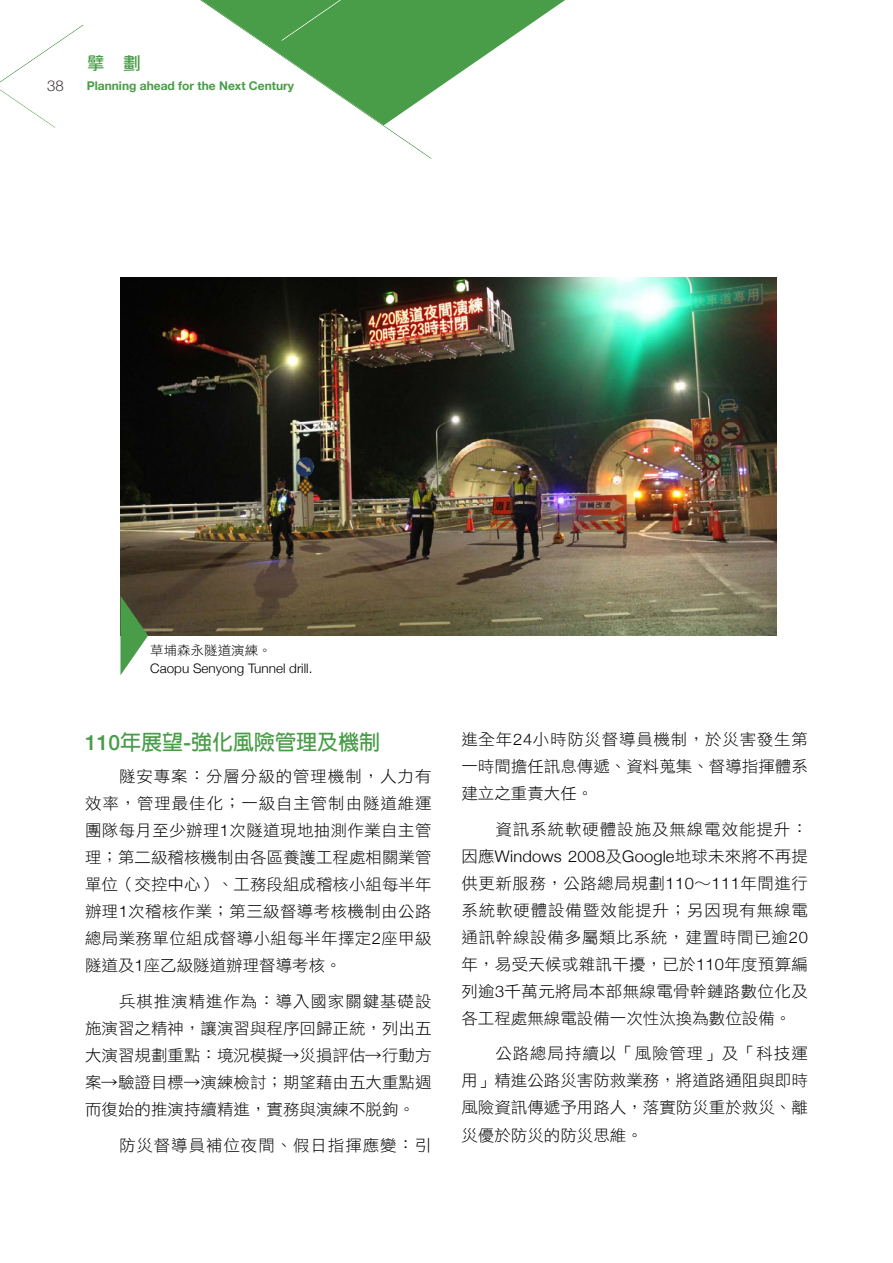
<style>
.page{position:relative;width:893px;height:1263px;background:#fff}
.page>*{position:absolute;margin:0;border:0;box-sizing:border-box;transform-origin:0 0}
.t1{font:700 21px "AR New Hei B5";color:#499c48}
.t2{font:500 18px "M Elle HK";color:#499c48}
.t3{font:16.05px/27px "DF Hei Std W3";color:#000;text-align:justify}
.t4{font:16.05px "DF Hei Std W3";letter-spacing:.055em;color:#000}
.t5{font:300 16.05px "Helvetica Neue";letter-spacing:.01em;color:#000}
.t6{font:300 15px "Helvetica Neue";color:#3e3a39}
.t7{font:300 13.05px "Helvetica Neue";color:#000}
.t8{font:13.05px "DF Hei Std W3";color:#000}
.t9{font:700 12px "Helvetica Neue";color:#499c48}
.s1{font-family:"Helvetica Neue";font-weight:500}
.s2{font-family:"Helvetica Neue";font-weight:300}
.s3{font-family:"DF Hei Std W3";font-weight:400}
</style>
<div class="page">
<svg style="left:53px;top:28px;width:451px;height:61px"></svg>
<div style="left:280px;top:0;width:399px;height:42px;background:#000;opacity:.75"></div>
<div style="left:78px;top:0;width:355px;height:159px;background:#000;opacity:.75"></div>
<img style="left:120px;top:277px;width:657px;height:359px">
<svg style="left:120px;top:596px;width:28px;height:79px"></svg>
<p class="t6" style="left:47px;top:74px;width:18px">38</p>
<p class="t2" style="left:87px;top:51px;width:55px">擘 劃</p>
<p class="t9" style="left:87px;top:77px;width:209px">Planning ahead for the Next Century</p>
<p class="t8" style="left:150px;top:643px;width:123px">草埔森永隧道演練。</p>
<p class="t7" style="left:150px;top:658px;width:164px">Caopu Senyong Tunnel drill.</p>
<h1 class="t1" style="left:85px;top:731px;width:297px"><span class="s1">110</span>年展望<span class="s1">-</span>強化風險管理及機制</h1>
<p class="t3" style="left:85px;top:763px;width:348px;text-indent:34px">隧安專案：分層分級的管理機制，人力有效率，管理最佳化；一級自主管制由隧道維運團隊每月至少辦理<span class="s2">1</span>次隧道現地抽測作業自主管理；第二級稽核機制由各區養護工程處相關業管單位（交控中心）、工務段組成稽核小組每半年辦理<span class="s2">1</span>次稽核作業；第三級督導考核機制由公路總局業務單位組成督導小組每半年擇定<span class="s2">2</span>座甲級隧道及<span class="s2">1</span>座乙級隧道辦理督導考核。</p>
<p class="t3" style="left:85px;top:987px;width:348px;text-indent:34px">兵棋推演精進作為：導入國家關鍵基礎設施演習之精神，讓演習與程序回歸正統，列出五大演習規劃重點：境況模擬→災損評估→行動方案→驗證目標→演練檢討；期望藉由五大重點週而復始的推演持續精進，實務與演練不脫鉤。</p>
<p class="t4" style="left:119px;top:1136px;width:314px">防災督導員補位夜間、假日指揮應變：引</p>
<p class="t3" style="left:461px;top:726px;width:348px">進全年<span class="s2">24</span>小時防災督導員機制，於災害發生第一時間擔任訊息傳遞、資料蒐集、督導指揮體系建立之重責大任。</p>
<p class="t4" style="left:495px;top:820px;width:314px">資訊系統軟硬體設施及無線電效能提升：</p>
<p class="t5" style="left:461px;top:843px;width:348px"><span class="s3">因應</span>Windows 2008<span class="s3">及</span>Google<span class="s3">地球未來將不再提</span></p>
<p class="t3" style="left:461px;top:869px;width:348px">供更新服務，公路總局規劃<span class="s2">110</span>∼<span class="s2">111</span>年間進行系統軟硬體設備暨效能提升；另因現有無線電通訊幹線設備多屬類比系統，建置時間已逾<span class="s2">20</span>年，易受天候或雜訊干擾，已於<span class="s2">110</span>年度預算編列逾<span class="s2">3</span>千萬元將局本部無線電骨幹鏈路數位化及各工程處無線電設備一次性汰換為數位設備。</p>
<p class="t3" style="left:461px;top:1040px;width:348px;text-indent:34px">公路總局持續以「風險管理」及「科技運用」精進公路災害防救業務，將道路通阻與即時風險資訊傳遞予用路人，落實防災重於救災、離災優於防災的防災思維。</p>
</div>
